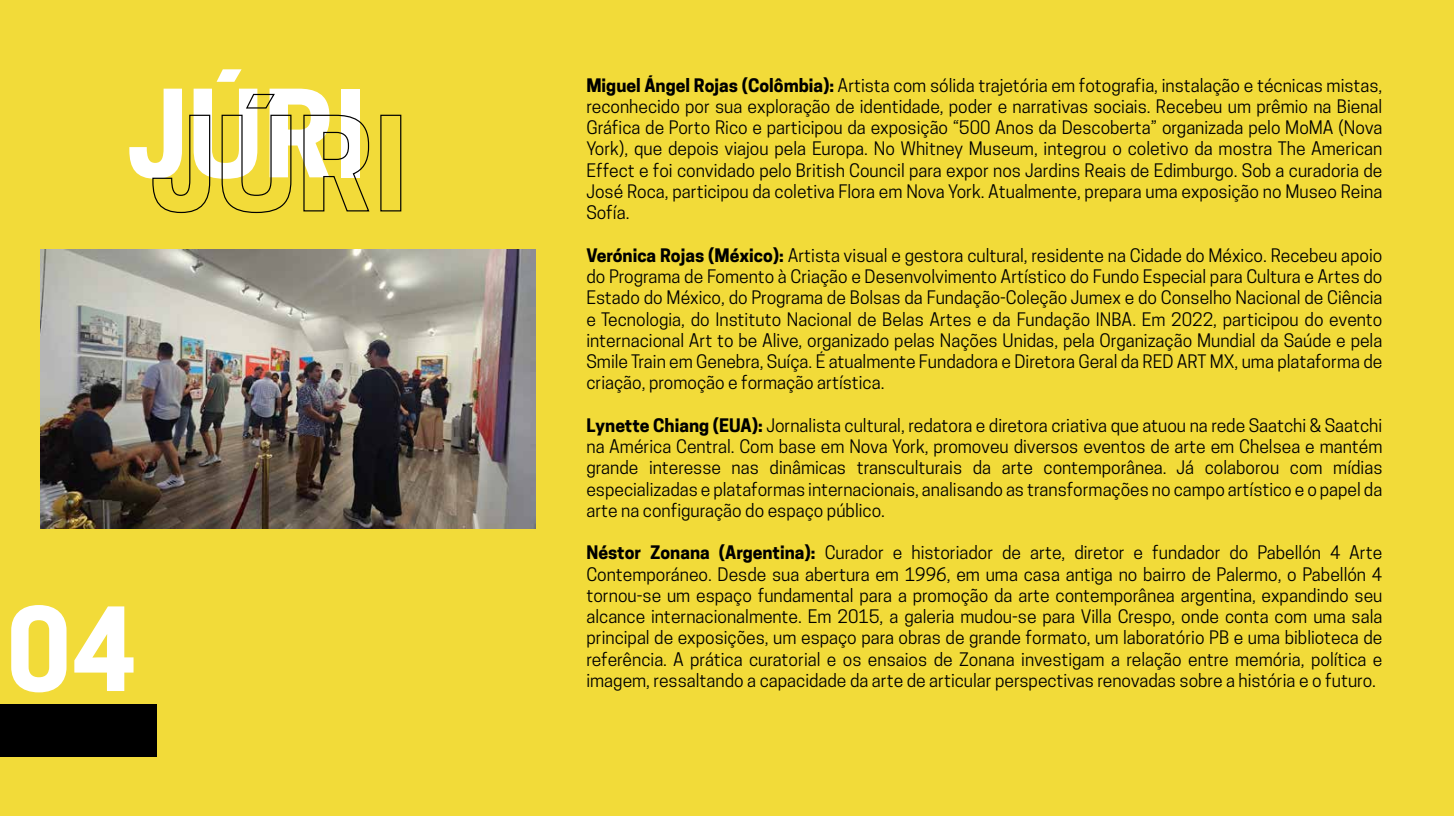
<style>
.page{position:relative;width:1454px;height:816px;background:#fff}
.page>*{position:absolute;margin:0;border:0;box-sizing:border-box;transform-origin:0 0}
.t1{font:700 113.62px "Cooper Hewitt";color:#fff}
.t2{font:700 108.38px "Cooper Hewitt";color:#fff}
.t3{font:17.5px/21.2px "Cooper Hewitt";color:#000;text-align:justify}
.s1{font-weight:700}
</style>
<div class="page">
<div style="left:0;top:0;width:1453px;height:815px;background:#f2db39"></div>
<svg style="left:152px;top:114px;width:59px;height:100px"></svg>
<svg style="left:221px;top:93px;width:71px;height:121px"></svg>
<svg style="left:303px;top:114px;width:67px;height:98px"></svg>
<div style="left:380px;top:115px;width:21px;height:96px;border:1px solid #000"></div>
<div style="left:0;top:704px;width:156px;height:52px;background:#000"></div>
<img style="left:40px;top:249px;width:495px;height:279px">
<h1 class="t1" style="left:127px;top:67px;width:241px">JÚRI</h1>
<h2 class="t2" style="left:6px;top:586px;width:132px">04</h2>
<p class="t3" style="left:586px;top:74px;width:797px"><span class="s1">Miguel Ángel Rojas (Colômbia):</span> Artista com sólida trajetória em fotografia, instalação e técnicas mistas, reconhecido por sua exploração de identidade, poder e narrativas sociais. Recebeu um prêmio na Bienal Gráfica de Porto Rico e participou da exposição “500 Anos da Descoberta” organizada pelo MoMA (Nova York), que depois viajou pela Europa. No Whitney Museum, integrou o coletivo da mostra The American Effect e foi convidado pelo British Council para expor nos Jardins Reais de Edimburgo. Sob a curadoria de José Roca, participou da coletiva Flora em Nova York. Atualmente, prepara uma exposição no Museo Reina Sofía.</p>
<p class="t3" style="left:586px;top:244px;width:797px"><span class="s1">Verónica Rojas (México):</span> Artista visual e gestora cultural, residente na Cidade do México. Recebeu apoio do Programa de Fomento à Criação e Desenvolvimento Artístico do Fundo Especial para Cultura e Artes do Estado do México, do Programa de Bolsas da Fundação-Coleção Jumex e do Conselho Nacional de Ciência e Tecnologia, do Instituto Nacional de Belas Artes e da Fundação INBA. Em 2022, participou do evento internacional Art to be Alive, organizado pelas Nações Unidas, pela Organização Mundial da Saúde e pela Smile Train em Genebra, Suíça. É atualmente Fundadora e Diretora Geral da RED ART MX, uma plataforma de criação, promoção e formação artística.</p>
<p class="t3" style="left:586px;top:414px;width:797px"><span class="s1">Lynette Chiang (EUA):</span> Jornalista cultural, redatora e diretora criativa que atuou na rede Saatchi &amp; Saatchi na América Central. Com base em Nova York, promoveu diversos eventos de arte em Chelsea e mantém grande interesse nas dinâmicas transculturais da arte contemporânea. Já colaborou com mídias especializadas e plataformas internacionais, analisando as transformações no campo artístico e o papel da arte na configuração do espaço público.</p>
<p class="t3" style="left:586px;top:542px;width:797px"><span class="s1">Néstor Zonana (Argentina):</span> Curador e historiador de arte, diretor e fundador do Pabellón 4 Arte Contemporáneo. Desde sua abertura em 1996, em uma casa antiga no bairro de Palermo, o Pabellón 4 tornou-se um espaço fundamental para a promoção da arte contemporânea argentina, expandindo seu alcance internacionalmente. Em 2015, a galeria mudou-se para Villa Crespo, onde conta com uma sala principal de exposições, um espaço para obras de grande formato, um laboratório PB e uma biblioteca de referência. A prática curatorial e os ensaios de Zonana investigam a relação entre memória, política e imagem, ressaltando a capacidade da arte de articular perspectivas renovadas sobre a história e o futuro.</p>
</div>
